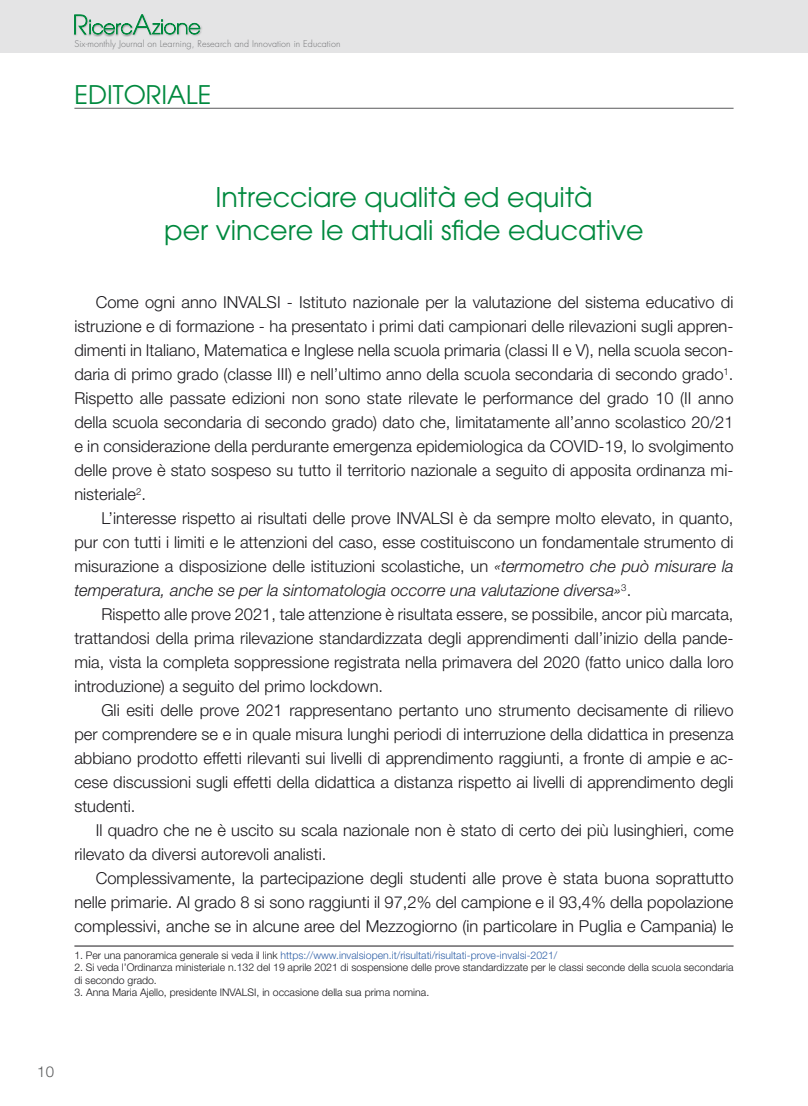
<style>
.page{position:relative;width:808px;height:1106px;background:#fff}
.page>*{position:absolute;margin:0;border:0;box-sizing:border-box;transform-origin:0 0}
.t1{font:27px/33px "Avant Garde LT";color:#00893e;text-align:center}
.t2{font:25.5px "Avant Garde LT";color:#00893e}
.t3{font:300 16.5px/24px "Helvetica Neue LT Std";color:#1a181c;text-align:justify}
.t4{font:300 15px "Helvetica Neue CE";color:#595a5b}
.t5{font:300 10.5px/12.6px "Helvetica Neue LT Std";color:#1a181c}
.t6{font:300 10.5px "Helvetica Neue LT Std";color:#2f60a7}
.t7{font:300 9px "Futura";letter-spacing:.01em;color:#707173}
.s1{font-style:italic}
.s2{color:#1a181c}
</style>
<div class="page">
<div style="left:0;top:0;width:808px;height:53px;background:#e4e4e5"></div>
<div style="left:72px;top:14px;width:18px;height:23px;background:#1a181c;opacity:.3"></div>
<div style="left:87px;top:18px;width:48px;height:19px;background:#1a181c;opacity:.5"></div>
<div style="left:131px;top:13px;width:23px;height:24px;background:#1a181c;opacity:.3"></div>
<div style="left:150px;top:18px;width:53px;height:19px;background:#1a181c;opacity:.3"></div>
<svg style="left:74px;top:14px;width:126px;height:21px"></svg>
<hr style="left:74px;top:108px;width:659px;height:1px;background:#595a5b">
<hr style="left:74px;top:945px;width:659px;height:1px;background:#1a181c">
<p class="t7" style="left:74px;top:38px;width:268px">Six-monthly Journal on Learning, Research and Innovation in Education</p>
<h2 class="t2" style="left:74px;top:80px;width:138px">EDITORIALE</h2>
<h1 class="t1" style="left:164px;top:181px;width:481px">Intrecciare qualità ed equità<br>per vincere le attuali sfide educative</h1>
<p class="t3" style="left:74px;top:290px;width:661px;text-indent:21px">Come ogni anno INVALSI - Istituto nazionale per la valutazione del sistema educativo di istruzione e di formazione - ha presentato i primi dati campionari delle rilevazioni sugli appren&shy;dimenti in Italiano, Matematica e Inglese nella scuola primaria (classi II e V), nella scuola secon&shy;daria di primo grado (classe III) e nell’ultimo anno della scuola secondaria di secondo grado<sup>1</sup>.<br>Rispetto alle passate edizioni non sono state rilevate le performance del grado 10 (II anno della scuola secondaria di secondo grado) dato che, limitatamente all’anno scolastico 20/21 e in considerazione della perdurante emergenza epidemiologica da COVID-19, lo svolgimento delle prove è stato sospeso su tutto il territorio nazionale a seguito di apposita ordinanza mi&shy;nisteriale<sup>2</sup>.</p>
<p class="t3" style="left:74px;top:506px;width:661px;text-indent:27px">L’interesse rispetto ai risultati delle prove INVALSI è da sempre molto elevato, in quanto, pur con tutti i limiti e le attenzioni del caso, esse costituiscono un fondamentale strumento di misurazione a disposizione delle istituzioni scolastiche, un <span class="s1">«termometro che può misurare la temperatura, anche se per la sintomatologia occorre una valutazione diversa»</span><sup>3</sup>.</p>
<p class="t3" style="left:74px;top:602px;width:661px;text-indent:27px">Rispetto alle prove 2021, tale attenzione è risultata essere, se possibile, ancor più marcata, trattandosi della prima rilevazione standardizzata degli apprendimenti dall’inizio della pande&shy;mia, vista la completa soppressione registrata nella primavera del 2020 (fatto unico dalla loro introduzione) a seguito del primo lockdown.</p>
<p class="t3" style="left:74px;top:698px;width:661px;text-indent:27px">Gli esiti delle prove 2021 rappresentano pertanto uno strumento decisamente di rilievo per comprendere se e in quale misura lunghi periodi di interruzione della didattica in presenza abbiano prodotto effetti rilevanti sui livelli di apprendimento raggiunti, a fronte di ampie e ac&shy;cese discussioni sugli effetti della didattica a distanza rispetto ai livelli di apprendimento degli studenti.</p>
<p class="t3" style="left:74px;top:818px;width:661px;text-indent:21px">Il quadro che ne è uscito su scala nazionale non è stato di certo dei più lusinghieri, come rilevato da diversi autorevoli analisti.</p>
<p class="t3" style="left:74px;top:866px;width:661px;text-indent:21px">Complessivamente, la partecipazione degli studenti alle prove è stata buona soprattutto nelle primarie. Al grado 8 si sono raggiunti il 97,2% del campione e il 93,4% della popolazione complessivi, anche se in alcune aree del Mezzogiorno (in particolare in Puglia e Campania) le</p>
<p class="t6" style="left:74px;top:948px;width:484px"><span class="s2">1. Per una panoramica generale si veda il link</span> https://www.invalsiopen.it/risultati/risultati-prove-invalsi-2021/</p>
<p class="t5" style="left:74px;top:961px;width:661px">2. Si veda l’Ordinanza ministeriale n.132 del 19 aprile 2021 di sospensione delle prove standardizzate per le classi seconde della scuola secondaria di secondo grado.</p>
<p class="t5" style="left:74px;top:986px;width:356px">3. Anna Maria Ajello, presidente INVALSI, in occasione della sua prima nomina.</p>
<p class="t4" style="left:37px;top:1062px;width:18px">10</p>
</div>
